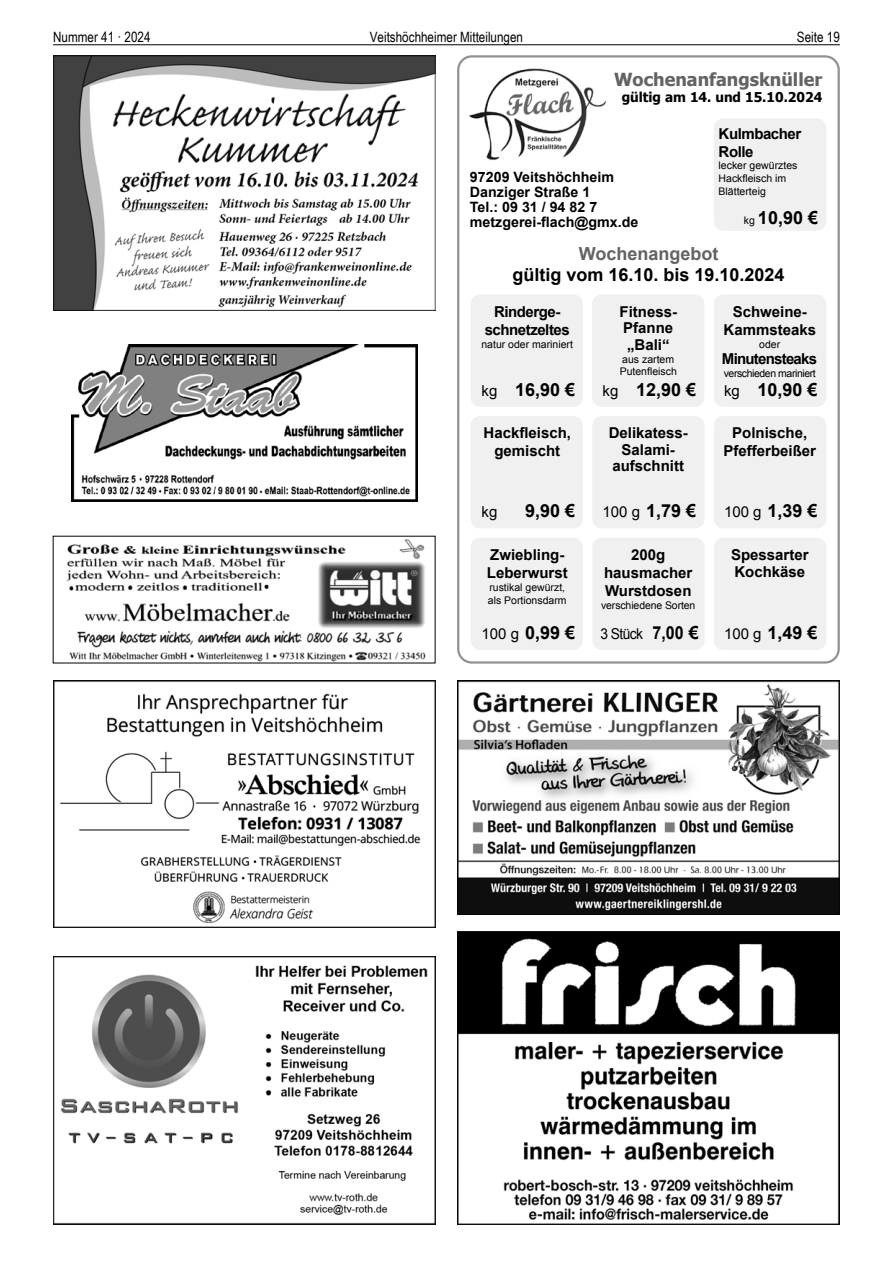
<style>
.page{position:relative;width:893px;height:1263px;background:#fff}
.page>*{position:absolute;margin:0;border:0;box-sizing:border-box;transform-origin:0 0}
.t1{font:700 18px "Arial";color:#000}
.t2{font:700 18px "Tahoma";color:#636363}
.t3{font:700 18px "Arial";color:#636363}
.t4{font:700 15px/18px "Arial";color:#000;text-align:center}
.t5{font:700 15px/18px "Arial";letter-spacing:-.03em;color:#000;text-align:center}
.t6{font:700 15px "Arial";letter-spacing:-.05em;color:#000}
.t7{font:15px "Arial";letter-spacing:-.04em;color:#000;scale:.92 1}
.t8{font:15px "Arial";letter-spacing:-.04em;color:#000}
.t9{font:700 14.25px/15px "Arial";color:#000}
.t10{font:14.25px "Arial Narrow";color:#000}
.t11{font:700 13.5px "Tahoma";color:#000}
.t12{font:10.5px/12.6px "Arial";color:#000}
.t13{font:10.5px "Arial";letter-spacing:-.04em;color:#000}
.s1{font-weight:400;font-size:10.5px}
.s2{font-weight:400;font-size:15px}
.s3{font-weight:700;font-size:18px}
</style>
<div class="page">
<hr style="left:53px;top:44px;width:787px;height:1px;background:#000">
<img style="left:469px;top:68px;width:137px;height:92px">
<div style="left:471px;top:538px;width:112px;height:112px;background:#f0f0f0;border-radius:9px"></div>
<div style="left:470px;top:416px;width:113px;height:112px;background:#f0f0f0;border-radius:9px"></div>
<div style="left:592px;top:294px;width:112px;height:113px;background:#f0f0f0;border-radius:9px"></div>
<div style="left:471px;top:294px;width:112px;height:113px;background:#f0f0f0;border-radius:9px"></div>
<div style="left:592px;top:538px;width:113px;height:112px;background:#f0f0f0;border-radius:9px"></div>
<div style="left:592px;top:416px;width:113px;height:112px;background:#f0f0f0;border-radius:9px"></div>
<div style="left:714px;top:538px;width:112px;height:112px;background:#f0f0f0;border-radius:9px"></div>
<div style="left:714px;top:416px;width:112px;height:112px;background:#f0f0f0;border-radius:9px"></div>
<div style="left:714px;top:294px;width:112px;height:113px;background:#f0f0f0;border-radius:9px"></div>
<div style="left:714px;top:118px;width:112px;height:113px;background:#f0f0f0;border-radius:9px"></div>
<div style="left:457px;top:55px;width:383px;height:608px;border:2px solid #919191;border-radius:14px"></div>
<img style="left:53px;top:55px;width:383px;height:256px">
<img style="left:457px;top:931px;width:383px;height:294px">
<img style="left:53px;top:680px;width:383px;height:248px">
<img style="left:54px;top:956px;width:381px;height:269px">
<img style="left:457px;top:680px;width:383px;height:234px">
<img style="left:71px;top:344px;width:346px;height:158px">
<img style="left:66px;top:539px;width:360px;height:122px">
<p class="t10" style="left:53px;top:27px;width:99px">Nummer 41 · 2024</p>
<p class="t10" style="left:370px;top:27px;width:155px">Veitshöchheimer Mitteilungen</p>
<p class="t10" style="left:797px;top:27px;width:44px">Seite 19</p>
<p class="t2" style="left:614px;top:67px;width:210px">Wochenanfangsknüller</p>
<p class="t11" style="left:622px;top:88px;width:202px">gültig am 14. und 15.10.2024</p>
<p class="t9" style="left:470px;top:170px;width:170px">97209 Veitshöchheim<br>Danziger Straße 1<br>Tel.: 09 31 / 94 82 7 metzgerei-flach@gmx.de</p>
<p class="t5" style="left:719px;top:125px;width:84px;text-align:left">Kulmbacher<br>Rolle</p>
<p class="t12" style="left:719px;top:159px;width:80px">lecker gewürztes<br>Hackfleisch im<br>Blätterteig</p>
<p class="t1" style="left:744px;top:205px;width:76px"><span class="s1">kg</span> 10,90 €</p>
<p class="t3" style="left:579px;top:241px;width:141px">Wochenangebot</p>
<p class="t1" style="left:512px;top:263px;width:274px">gültig vom 16.10. bis 19.10.2024</p>
<p class="t4" style="left:619px;top:304px;width:59px;line-height:16.5px;text-align:left">Fitness-<br>Pfanne „Bali“</p>
<p class="t12" style="left:620px;top:353px;width:59px;line-height:12px">aus zartem<br>Putenfleisch</p>
<p class="t1" style="left:603px;top:378px;width:95px"><span class="s2">kg</span> 12,90 €</p>
<p class="t4" style="left:723px;top:303px;width:94px">Schweine-<br>Kammsteaks</p>
<p class="t12" style="left:759px;top:338px;width:23px">oder</p>
<p class="t6" style="left:722px;top:349px;width:97px">Minutensteaks</p>
<p class="t13" style="left:724px;top:366px;width:93px">verschieden mariniert</p>
<p class="t1" style="left:724px;top:378px;width:95px"><span class="s2">kg</span> 10,90 €</p>
<p class="t5" style="left:485px;top:303px;width:87px">Rinderge&shy;schnetzeltes</p>
<p class="t12" style="left:481px;top:338px;width:93px">natur oder mariniert</p>
<p class="t1" style="left:482px;top:378px;width:95px"><span class="s2">kg</span> 16,90 €</p>
<p class="t4" style="left:483px;top:424px;width:89px">Hackfleisch, gemischt</p>
<p class="t8" style="left:482px;top:502px;width:17px">kg</p>
<p class="t1" style="left:525px;top:499px;width:52px">9,90 €</p>
<p class="t4" style="left:609px;top:425px;width:81px;line-height:16.5px">Delikatess-<br>Salami&shy;aufschnitt</p>
<p class="t1" style="left:603px;top:499px;width:95px"><span class="s2">100 g</span> 1,79 €</p>
<p class="t4" style="left:723px;top:424px;width:94px">Polnische,<br>Pfefferbeißer</p>
<p class="t1" style="left:724px;top:499px;width:95px"><span class="s2">100 g</span> 1,39 €</p>
<p class="t4" style="left:487px;top:546px;width:82px;text-align:left">Zwiebling-<br>Leberwurst</p>
<p class="t12" style="left:488px;top:581px;width:80px">rustikal gewürzt, als Portionsdarm</p>
<p class="t1" style="left:482px;top:621px;width:95px"><span class="s2">100 g</span> 0,99 €</p>
<p class="t4" style="left:604px;top:546px;width:90px">200g hausmacher<br>Wurstdosen</p>
<p class="t12" style="left:601px;top:599px;width:96px">verschiedene Sorten</p>
<p class="t7" style="left:600px;top:624px;width:108px">3 Stück <span class="s3">7,00 €</span></p>
<p class="t4" style="left:731px;top:547px;width:79px;line-height:16.5px;text-align:left">Spessarter<br>Kochkäse</p>
<p class="t1" style="left:724px;top:621px;width:95px"><span class="s2">100 g</span> 1,49 €</p>
</div>
